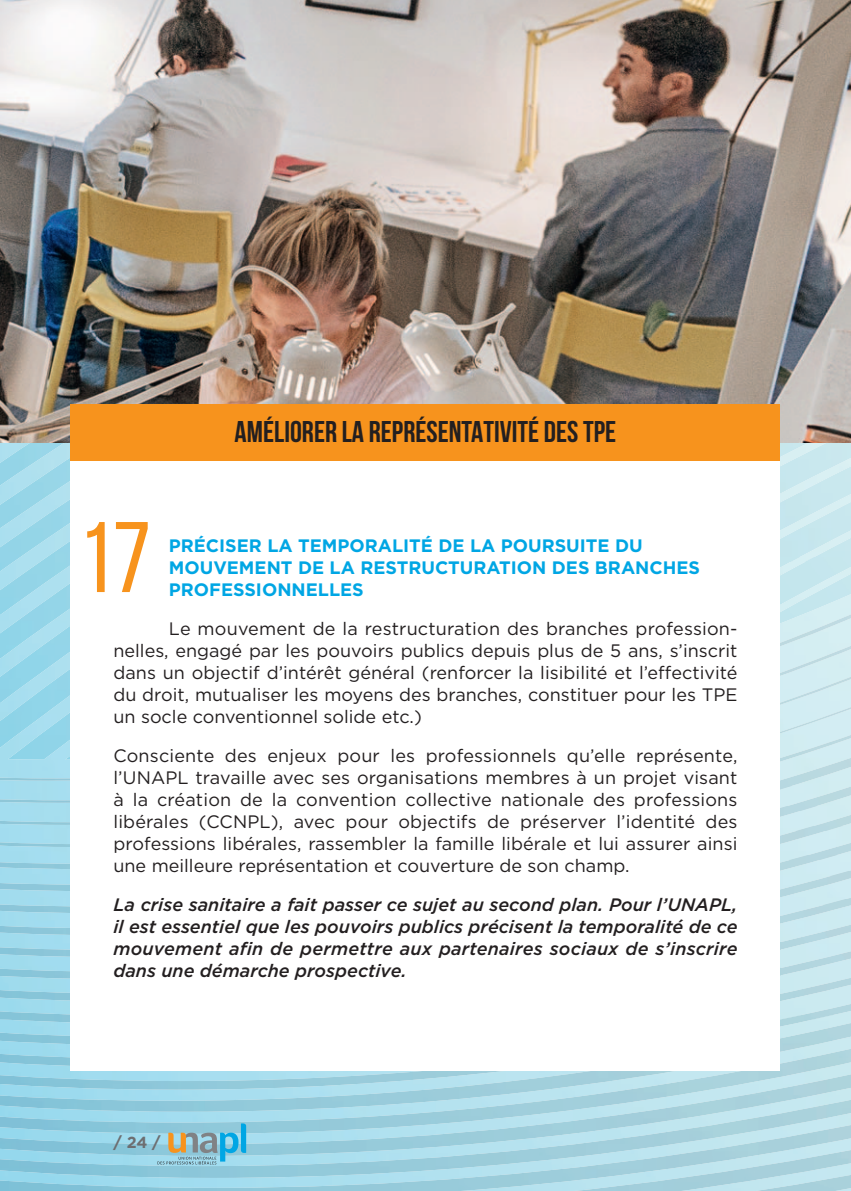
<style>
.page{position:relative;width:851px;height:1191px;background:#fff}
.page>*{position:absolute;margin:0;border:0;box-sizing:border-box;transform-origin:0 0}
.t1{font:100px "Bebas Neue";color:#f7931d}
.t2{font:700 30px "Bebas Neue";color:#231f20}
.t3{font:18px/22px "Gotham";color:#231f20;text-align:justify}
.t4{font:italic 500 18px/22px "Gotham";color:#231f20;text-align:justify}
.t5{font:700 18px/22px "Gotham";color:#00a6e4}
.t6{font:700 16px "Gotham";color:#6d6e71}
</style>
<div class="page">
<img style="left:0;top:1178px;width:850px;height:13px">
<img style="left:0;top:1155px;width:850px;height:23px">
<img style="left:0;top:1133px;width:850px;height:22px">
<img style="left:0;top:1089px;width:850px;height:44px">
<img style="left:0;top:1067px;width:850px;height:22px">
<img style="left:0;top:979px;width:850px;height:88px">
<img style="left:0;top:1023px;width:71px;height:22px">
<img style="left:0;top:979px;width:71px;height:44px">
<img style="left:0;top:871px;width:850px;height:108px">
<img style="left:842px;top:841px;width:8px;height:18px">
<img style="left:0;top:935px;width:837px;height:22px">
<img style="left:817px;top:812px;width:33px;height:18px">
<img style="left:0;top:826px;width:842px;height:109px">
<img style="left:793px;top:790px;width:57px;height:20px">
<img style="left:0;top:806px;width:817px;height:107px">
<img style="left:780px;top:770px;width:70px;height:20px">
<img style="left:0;top:786px;width:793px;height:105px">
<img style="left:780px;top:750px;width:70px;height:20px">
<img style="left:780px;top:720px;width:70px;height:30px">
<img style="left:0;top:825px;width:71px;height:22px">
<img style="left:780px;top:699px;width:70px;height:21px">
<img style="left:780px;top:681px;width:70px;height:18px">
<img style="left:0;top:780px;width:71px;height:23px">
<img style="left:780px;top:632px;width:70px;height:49px">
<img style="left:0;top:442px;width:71px;height:317px">
<img style="left:780px;top:442px;width:70px;height:115px">
<img style="left:780px;top:557px;width:70px;height:75px">
<img style="left:0;top:0;width:850px;height:442px">
<div style="left:71px;top:439px;width:709px;height:632px;background:#fff"></div>
<div style="left:71px;top:405px;width:709px;height:56px;background:#f7931d"></div>
<svg style="left:157px;top:1123px;width:89px;height:41px;background:#86bcca"></svg>
<h2 class="t2" style="left:234px;top:417px;width:383px">AMÉLIORER LA REPRÉSENTATIVITÉ DES TPE</h2>
<h1 class="t1" style="left:79px;top:499px;width:74px">17</h1>
<p class="t5" style="left:169px;top:535px;width:532px">PRÉCISER LA TEMPORALITÉ DE LA POURSUITE DU<br>MOUVEMENT DE LA RESTRUCTURATION DES BRANCHES<br>PROFESSIONNELLES</p>
<p class="t3" style="left:113px;top:618px;width:625px;text-indent:55px">Le mouvement de la restructuration des branches profession&shy;nelles, engagé par les pouvoirs publics depuis plus de 5 ans, s’inscrit dans un objectif d’intérêt général (renforcer la lisibilité et l’effectivité du droit, mutualiser les moyens des branches, constituer pour les TPE un socle conventionnel solide etc.)</p>
<p class="t3" style="left:113px;top:745px;width:625px">Consciente des enjeux pour les professionnels qu’elle représente, l’UNAPL travaille avec ses organisations membres à un projet visant à la création de la convention collective nationale des professions libérales (CCNPL), avec pour objectifs de préserver l’identité des professions libérales, rassembler la famille libérale et lui assurer ainsi une meilleure représentation et couverture de son champ.</p>
<p class="t4" style="left:113px;top:894px;width:625px">La crise sanitaire a fait passer ce sujet au second plan. Pour l’UNAPL, il est essentiel que les pouvoirs publics précisent la temporalité de ce mouvement afin de permettre aux partenaires sociaux de s’inscrire dans une démarche prospective.</p>
<p class="t6" style="left:113px;top:1133px;width:49px">/ 24 /</p>
</div>
